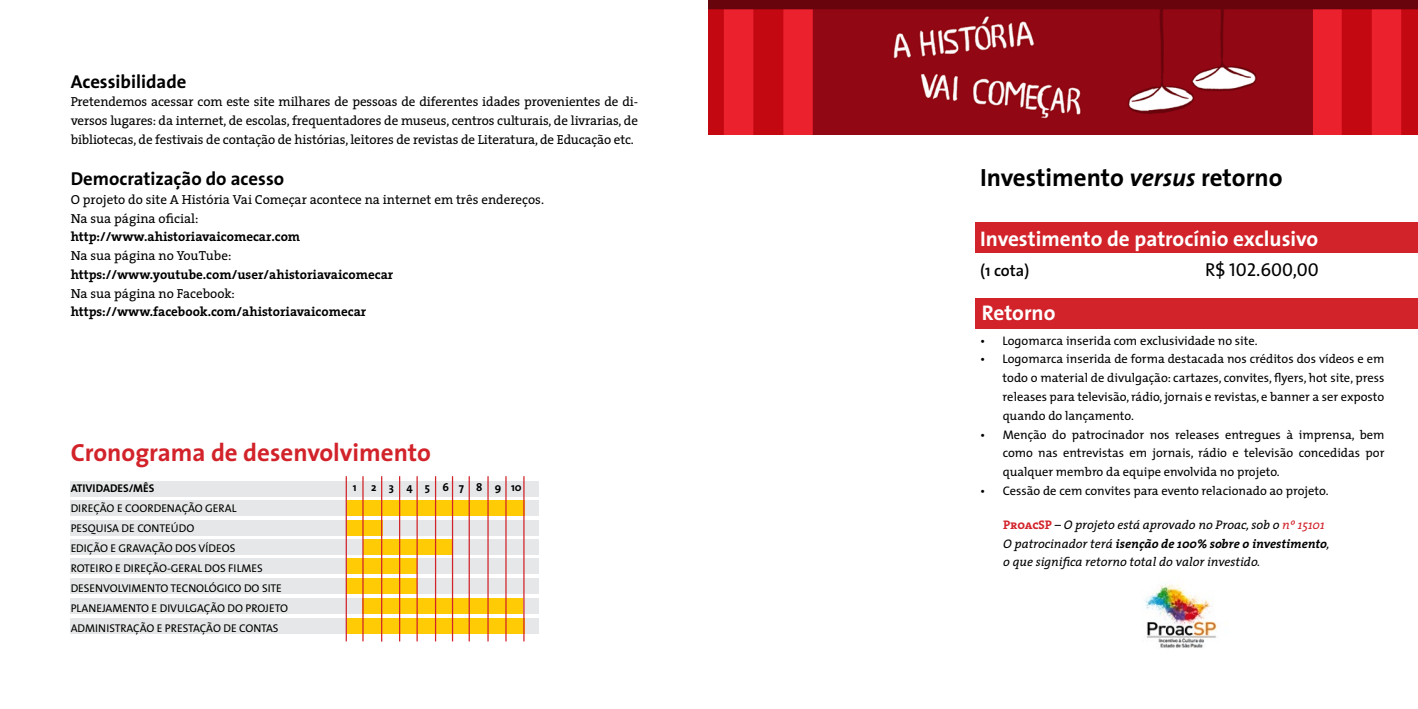
<style>
.page{position:relative;width:1418px;height:709px;background:#fff}
.page>*{position:absolute;margin:0;border:0;box-sizing:border-box;transform-origin:0 0}
.t1{font:700 25px "The Sans";color:#d2232a}
.t2{font:700 25px "The Sans";color:#000}
.t3{font:700 21.25px "The Sans";color:#fff}
.t4{font:700 18.75px "The Sans";color:#000}
.t5{font:18.75px "The Sans Caps";color:#000}
.t6{font:600 16.25px "The Sans";color:#000}
.t7{font:13.12px/18.8px "The Serif";color:#000;text-align:justify}
.t8{font:700 13.12px "The Serif";color:#000}
.t9{font:12.5px/18.8px "The Mix";color:#000;text-align:justify}
.t10{font:italic 12.5px/18.8px "The Serif";color:#000}
.t11{font:11.25px/20px "The Sans Caps";color:#000}
.t12{font:700 11.25px "The Sans";color:#000}
.s1{font-style:italic}
.s2{font-family:"The Serif Bold Caps";font-style:normal;color:#d2232a}
.s3{color:#d2232a}
.s4{font-weight:700}
</style>
<div class="page">
<img style="left:709px;top:0;width:708px;height:135px">
<div style="left:975px;top:223px;width:442px;height:30px;background:#d2232a"></div>
<div style="left:975px;top:298px;width:442px;height:30px;background:#d2232a"></div>
<div style="left:71px;top:500px;width:468px;height:16px;background:#e6e7e8"></div>
<div style="left:71px;top:618px;width:468px;height:16px;background:#e6e7e8"></div>
<div style="left:71px;top:598px;width:468px;height:16px;background:#e6e7e8"></div>
<div style="left:71px;top:578px;width:468px;height:16px;background:#e6e7e8"></div>
<div style="left:346px;top:578px;width:70px;height:16px;background:#ffcb05"></div>
<div style="left:71px;top:558px;width:468px;height:16px;background:#e6e7e8"></div>
<div style="left:71px;top:538px;width:468px;height:16px;background:#e6e7e8"></div>
<div style="left:363px;top:538px;width:89px;height:16px;background:#ffcb05"></div>
<div style="left:347px;top:558px;width:69px;height:16px;background:#ffcb05"></div>
<div style="left:362px;top:598px;width:161px;height:16px;background:#ffcb05"></div>
<div style="left:347px;top:618px;width:177px;height:16px;background:#ffcb05"></div>
<div style="left:71px;top:520px;width:468px;height:16px;background:#e6e7e8"></div>
<div style="left:347px;top:500px;width:177px;height:16px;background:#ffcb05"></div>
<div style="left:71px;top:481px;width:468px;height:16px;background:#e6e7e8"></div>
<hr style="left:416px;top:476px;width:2px;height:165px;background:#d2232a">
<hr style="left:487px;top:476px;width:1px;height:165px;background:#d2232a">
<hr style="left:523px;top:476px;width:1px;height:165px;background:#d2232a">
<hr style="left:452px;top:476px;width:1px;height:165px;background:#d2232a">
<hr style="left:435px;top:476px;width:1px;height:165px;background:#d2232a">
<hr style="left:399px;top:476px;width:1px;height:165px;background:#d2232a">
<hr style="left:505px;top:476px;width:1px;height:165px;background:#d2232a">
<hr style="left:468px;top:476px;width:2px;height:165px;background:#d2232a">
<div style="left:347px;top:520px;width:35px;height:16px;background:#ffcb05"></div>
<hr style="left:345px;top:476px;width:2px;height:165px;background:#d2232a">
<hr style="left:362px;top:476px;width:1px;height:165px;background:#d2232a">
<hr style="left:381px;top:476px;width:1px;height:165px;background:#d2232a">
<img style="left:1145px;top:584px;width:72px;height:64px">
<h3 class="t4" style="left:71px;top:65px;width:117px">Acessibilidade</h3>
<p class="t7" style="left:71px;top:92px;width:569px">Pretendemos acessar com este site milhares de pessoas de diferentes idades provenientes de di&shy;versos lugares: da internet, de escolas, frequentadores de museus, centros culturais, de livrarias, de bibliotecas, de festivais de contação de histórias, leitores de revistas de Literatura, de Educação etc.</p>
<h3 class="t4" style="left:71px;top:163px;width:215px">Democratização do acesso</h3>
<p class="t7" style="left:71px;top:190px;width:475px">O projeto do site A História Vai Começar acontece na internet em três endereços.<br>Na sua página oficial:</p>
<p class="t8" style="left:71px;top:226px;width:231px">http://www.ahistoriavaicomecar.com</p>
<p class="t7" style="left:71px;top:246px;width:162px">Na sua página no YouTube:</p>
<p class="t8" style="left:71px;top:263px;width:324px">https://www.youtube.com/user/ahistoriavaicomecar</p>
<p class="t7" style="left:71px;top:283px;width:166px">Na sua página no Facebook:</p>
<p class="t8" style="left:71px;top:301px;width:297px">https://www.facebook.com/ahistoriavaicomecar</p>
<h1 class="t1" style="left:71px;top:432px;width:362px">Cronograma de desenvolvimento</h1>
<p class="t12" style="left:71px;top:479px;width:85px">ATIVIDADES/MÊS</p>
<p class="t11" style="left:71px;top:498px;width:219px">DIREÇÃO E COORDENAÇÃO GERAL<br>PESQUISA DE CONTEÚDO<br>EDIÇÃO E GRAVAÇÃO DOS VÍDEOS<br>ROTEIRO E DIREÇÃO-GERAL DOS FILMES<br>DESENVOLVIMENTO TECNOLÓGICO DO SITE<br>PLANEJAMENTO E DIVULGAÇÃO DO PROJETO<br>ADMINISTRAÇÃO E PRESTAÇÃO DE CONTAS</p>
<p class="t12" style="left:353px;top:478px;width:5px">1</p>
<p class="t12" style="left:371px;top:478px;width:152px">2 3 4 5 6 7 8 9 10</p>
<h1 class="t2" style="left:980px;top:157px;width:304px">Investimento <span class="s1">versus</span> retorno</h1>
<h2 class="t3" style="left:980px;top:221px;width:339px">Investimento de patrocínio exclusivo</h2>
<h3 class="t6" style="left:980px;top:257px;width:51px">(1 cota)</h3>
<h3 class="t5" style="left:1205px;top:254px;width:115px">R$ 102.600,00</h3>
<h2 class="t3" style="left:981px;top:295px;width:75px">Retorno</h2>
<p class="t9" style="left:980px;top:331px;width:279px">• Logomarca inserida com exclusividade no site.</p>
<p class="t9" style="left:1002px;top:349px;width:383px;text-indent:-23px">• Logomarca inserida de forma destacada nos créditos dos vídeos e em todo o material de divulgação: cartazes, convites, flyers, hot site, press releases para televisão,rádio, jornais e revistas, e banner a ser exposto quando do lançamento.</p>
<p class="t9" style="left:1002px;top:424px;width:383px;text-indent:-23px">• Menção do patrocinador nos releases entregues à imprensa, bem como nas entrevistas em jornais, rádio e televisão concedidas por qualquer membro da equipe envolvida no projeto.</p>
<p class="t9" style="left:980px;top:481px;width:350px">• Cessão de cem convites para evento relacionado ao projeto.</p>
<p class="t10" style="left:1003px;top:515px;width:328px"><span class="s2">ProacSP</span> – O projeto está aprovado no Proac, sob o <span class="s3">nº 15101<br></span>O patrocinador terá <span class="s4">isenção de 100% sobre o investimento</span>, o que significa retorno total do valor investido.</p>
</div>
